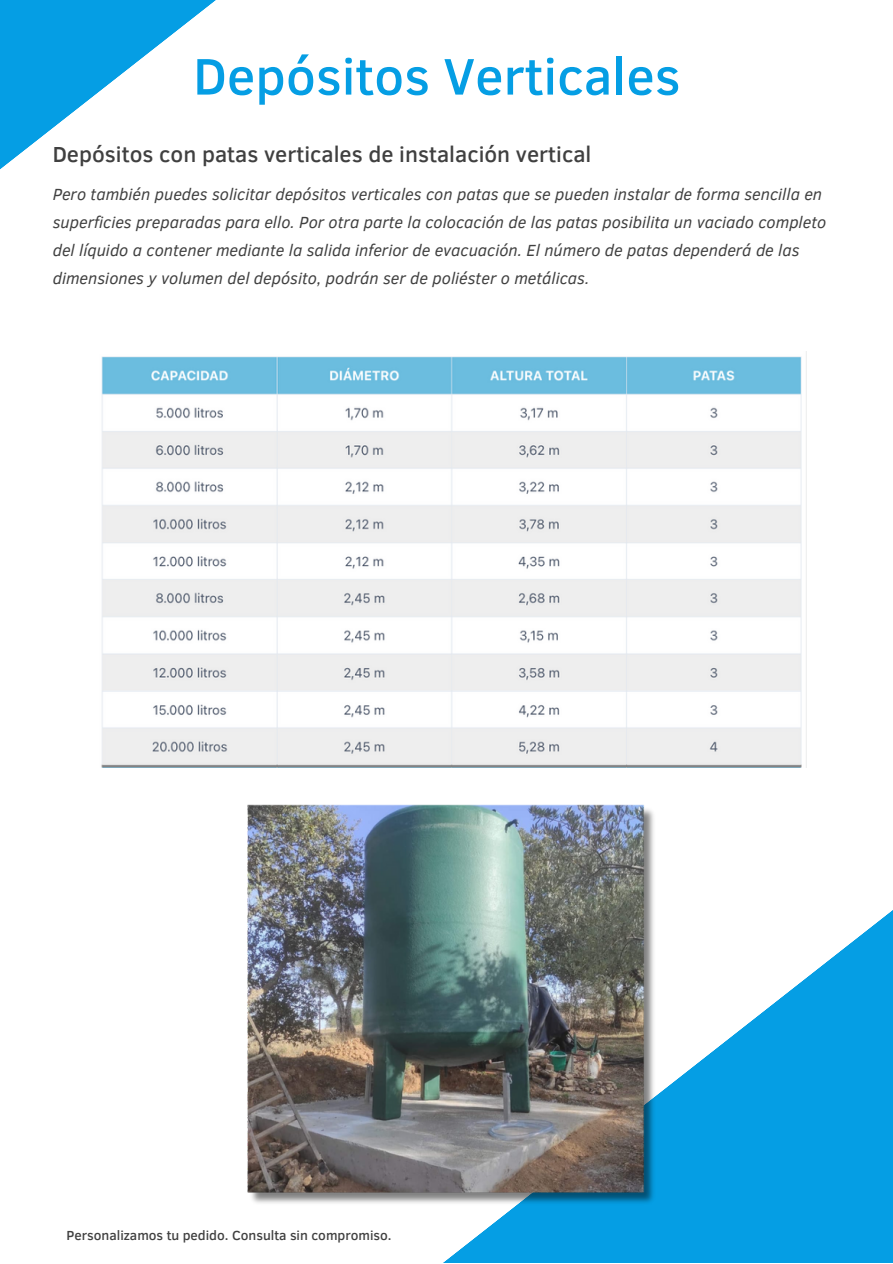
<style>
.page{position:relative;width:893px;height:1264px;background:#fff}
.page>*{position:absolute;margin:0;border:0;box-sizing:border-box;transform-origin:0 0}
.t1{font:500 52.5px "Clear Sans";color:#059ee4}
.t2{font:500 22.35px "Clear Sans";color:#404040}
.t3{font:italic 16.5px/28px "Clear Sans";color:#404040}
.t4{font:500 13.5px "Clear Sans";color:#404040}
</style>
<div class="page">
<svg style="left:444px;top:911px;width:448px;height:351px;fill:#059ee4"></svg>
<svg style="left:0;top:0;width:216px;height:169px;fill:#059ee4"></svg>
<img style="left:101px;top:356px;width:701px;height:411px">
<img style="left:247px;top:804px;width:411px;height:403px">
<p class="t1" style="left:193px;top:38px;width:488px">Depósitos Verticales</p>
<p class="t2" style="left:53px;top:138px;width:540px">Depósitos con patas verticales de instalación vertical</p>
<p class="t3" style="left:53px;top:179px;width:775px">Pero también puedes solicitar depósitos verticales con patas que se pueden instalar de forma sencilla en superficies preparadas para ello. Por otra parte la colocación de las patas posibilita un vaciado completo del líquido a contener mediante la salida inferior de evacuación. El número de patas dependerá de las dimensiones y volumen del depósito, podrán ser de poliéster o metálicas.</p>
<p class="t4" style="left:66px;top:1225px;width:326px">Personalizamos tu pedido. Consulta sin compromiso.</p>
</div>
